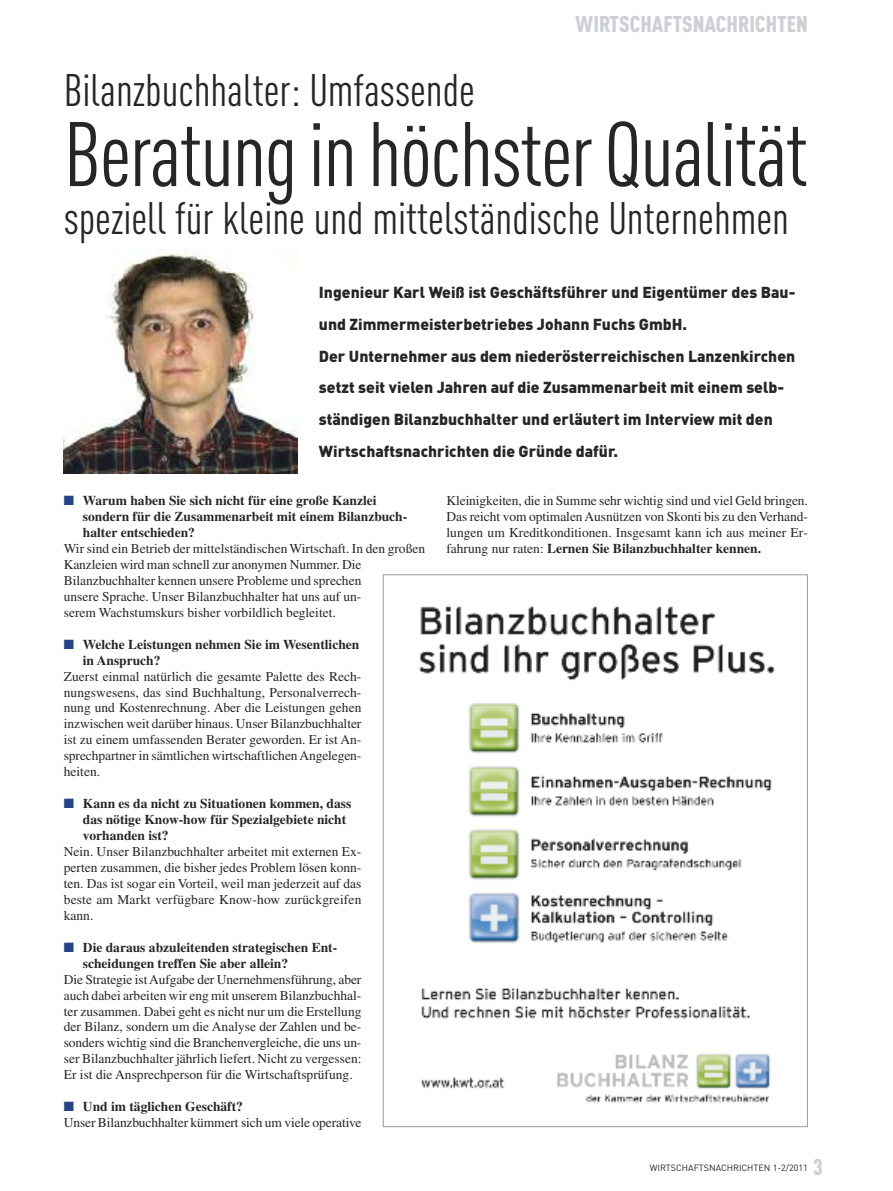
<style>
.page{position:relative;width:893px;height:1191px;background:#fff}
.page>*{position:absolute;margin:0;border:0;box-sizing:border-box;transform-origin:0 0}
.t1{font:90px "DIN Cond";letter-spacing:-.015em;color:#272627}
.t2{font:45px "DIN Cond";color:#272627}
.t3{font:900 22.5px "DIN Cond";color:#ccd0d4}
.t4{font:900 15.75px/32px "DIN";color:#272627}
.t5{font:13.5px/15.9px "Times LT Std";color:#272627;text-align:justify}
.t6{font:700 13.5px/15.9px "Times LT Std";color:#272627}
.t7{font:9px "DIN";color:#272627}
.s1{color:#264387}
.s2{font-weight:700}
</style>
<div class="page">
<img style="left:419px;top:605px;width:356px;height:498px">
<img style="left:64px;top:252px;width:234px;height:221px">
<h3 class="t3" style="left:576px;top:16px;width:234px">WIRTSCHAFTSNACHRICHTEN</h3>
<h2 class="t2" style="left:64px;top:74px;width:413px">Bilanzbuchhalter: Umfassende</h2>
<h1 class="t1" style="left:64px;top:122px;width:746px">Beratunginhöchster Qualität</h1>
<h2 class="t2" style="left:64px;top:202px;width:727px">speziell für kleine und mittelständische Unternehmen</h2>
<p class="t4" style="left:319px;top:276px;width:478px">Ingenieur Karl Weiß ist Geschäftsführer und Eigentümer des Bau&shy;und Zimmermeisterbetriebes Johann Fuchs GmbH.<br>Der Unternehmer aus dem niederösterreichischen Lanzenkirchen setzt seit vielen Jahren auf die Zusammenarbeit mit einem selb&shy;ständigen Bilanzbuchhalter und erläutert im Interview mit den Wirtschaftsnachrichten die Gründe dafür.</p>
<p class="t6" style="left:83px;top:494px;width:326px;text-indent:-19px"><span class="s1">■</span> Warum haben Sie sich nicht für eine große Kanzlei sondern für die Zusammenarbeit mit einem Bilanzbuch&shy;halter entschieden?</p>
<p class="t5" style="left:64px;top:542px;width:363px;text-align:left">Wir sind ein Betrieb der mittelständischen Wirtschaft. In den großen Kanzleien wird man schnell zur anonymen Nummer. Die Bilanzbuchhalter kennen unsere Probleme und sprechen<br>unsere Sprache. Unser Bilanzbuchhalter hat uns auf un-<br>serem Wachstumskurs bisher vorbildlich begleitet.</p>
<p class="t6" style="left:83px;top:637px;width:278px;text-indent:-19px"><span class="s1">■</span> Welche Leistungen nehmen Sie im Wesentlichen in Anspruch?</p>
<p class="t5" style="left:64px;top:669px;width:299px">Zuerst einmal natürlich die gesamte Palette des Rech&shy;nungswesens, das sind Buchhaltung, Personalverrech&shy;nung und Kostenrechnung. Aber die Leistungen gehen inzwischen weit darüber hinaus. Unser Bilanzbuchhalter ist zu einem umfassenden Berater geworden. Er ist An&shy;sprechpartner in sämtlichen wirtschaftlichenAngelegen&shy;heiten.</p>
<p class="t6" style="left:83px;top:797px;width:270px;text-indent:-19px"><span class="s1">■</span> Kann es da nicht zu Situationen kommen, dass das nötige Know-how für Spezialgebiete nicht vorhanden ist?</p>
<p class="t5" style="left:64px;top:845px;width:299px">Nein. Unser Bilanzbuchhalter arbeitet mit externen Ex&shy;perten zusammen, die bisher jedes Problem lösen konn&shy;ten. Das ist sogar ein Vorteil, weil man jederzeit auf das beste am Markt verfügbare Know-how zurückgreifen kann.</p>
<p class="t6" style="left:83px;top:940px;width:256px;text-indent:-19px"><span class="s1">■</span> Die daraus abzuleitenden strategischen Ent&shy;scheidungen treffen Sie aber allein?</p>
<p class="t5" style="left:64px;top:972px;width:299px">Die Strategie istAufgabe der Unernehmensführung, aber auch dabei arbeiten wir eng mit unserem Bilanzbuchhal&shy;ter zusammen. Dabei geht es nicht nur um die Erstellung der Bilanz, sondern um die Analyse der Zahlen und be&shy;sonders wichtig sind die Branchenvergleiche, die uns un&shy;ser Bilanzbuchhalter jährlich liefert. Nicht zu vergessen:<br>Er ist die Ansprechperson für die Wirtschaftsprüfung.</p>
<p class="t5" style="left:64px;top:1100px;width:299px"><span class="s1">■</span> <span class="s2">Und im täglichen Geschäft?<br></span>Unser Bilanzbuchhalter kümmert sich um viele operative</p>
<p class="t5" style="left:446px;top:494px;width:363px">Kleinigkeiten, die in Summe sehr wichtig sind und viel Geld bringen.<br>Das reicht vom optimalenAusnützen von Skonti bis zu denVerhand&shy;lungen um Kreditkonditionen. Insgesamt kann ich aus meiner Er&shy;fahrung nur raten: <span class="s2">Lernen Sie Bilanzbuchhalter kennen.</span></p>
<p class="t7" style="left:650px;top:1162px;width:160px">WIRTSCHAFTSNACHRICHTEN 1-2/2011</p>
<h3 class="t3" style="left:813px;top:1159px;width:11px">3</h3>
</div>
